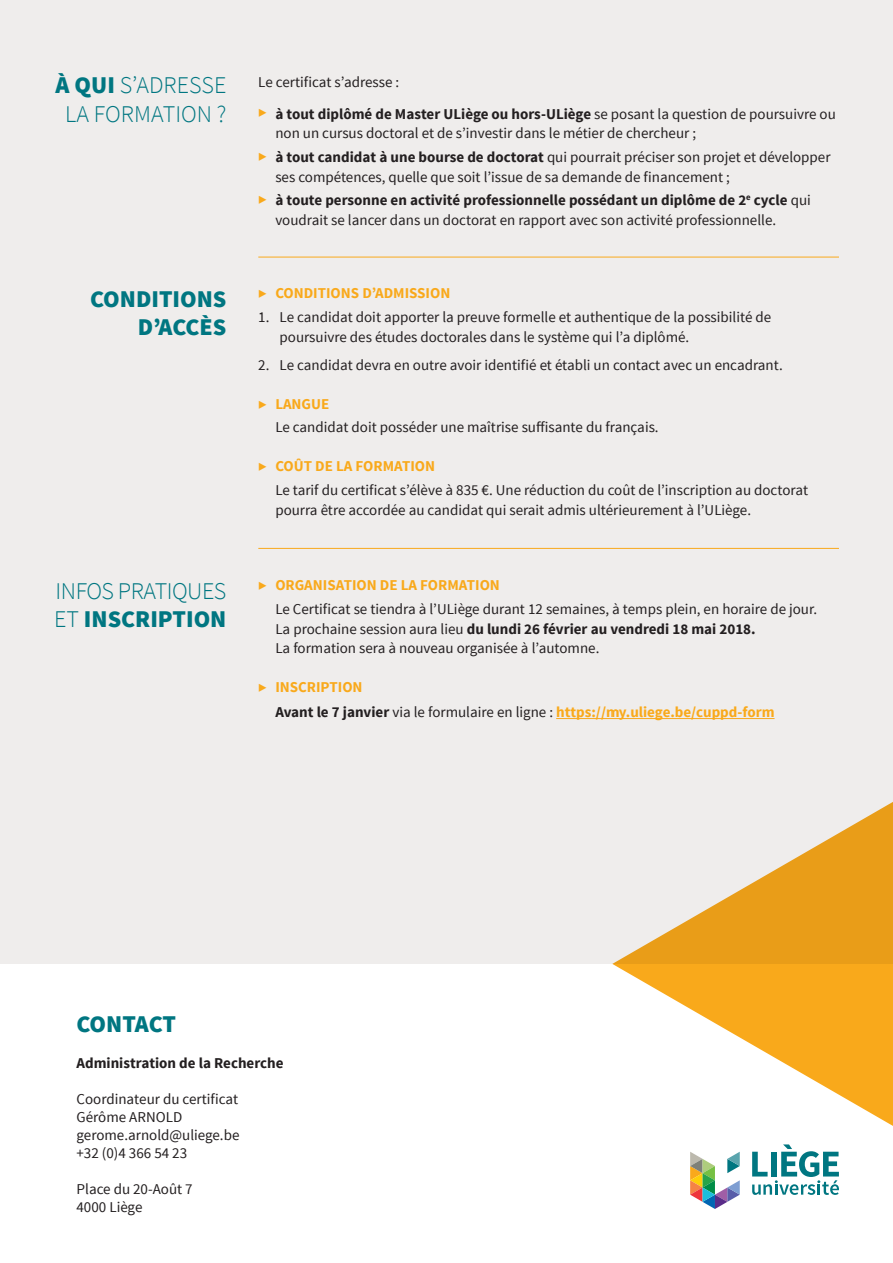
<style>
.page{position:relative;width:893px;height:1263px;background:#fff}
.page>*{position:absolute;margin:0;border:0;box-sizing:border-box;transform-origin:0 0}
.t1{font:300 24px/28.8px "Source Sans Pro";letter-spacing:-.01em;color:#007681}
.t2{font:900 24px/28.8px "Source Sans Pro";color:#007681;text-align:right}
.t3{font:15px/18px "Source Sans Pro";color:#231f20}
.t4{font:700 15px/23.7px "Source Sans Pro";color:#231f20}
.t5{font:700 15px/25.2px "Source Sans Pro";color:#f9a91b}
.s1{font-weight:900}
.s2{color:#f9a91b}
.s3{font-weight:700}
.s4{font-weight:400}
.s5{font-weight:400;color:#f9a91b}
.s6{font-weight:700;color:#f9a91b}
.s7{color:#231f20}
.s8{font-weight:400;color:#231f20}
</style>
<div class="page">
<div style="left:0;top:0;width:893px;height:964px;background:#efedec"></div>
<hr style="left:556px;top:718px;width:218px;height:1px;background:#f9a91b">
<svg style="left:612px;top:718px;width:281px;height:434px"></svg>
<hr style="left:258px;top:257px;width:581px;height:1px;background:#f9a91b">
<hr style="left:258px;top:548px;width:581px;height:1px;background:#f9a91b">
<svg style="left:690px;top:1152px;width:50px;height:57px"></svg>
<svg style="left:752px;top:1144px;width:87px;height:51px"></svg>
<h1 class="t1" style="left:56px;top:71px;width:172px;text-align:center"><span class="s1">À QUI</span> S’ADRESSE<br>LA FORMATION ?</h1>
<p class="t3" style="left:258px;top:66px;width:579px;line-height:32.2px">Le certificat s’adresse :<br><span class="s2">▶</span> <span class="s3">à tout diplômé de Master ULiège ou hors-ULiège</span> se posant la question de poursuivre ou</p>
<p class="t3" style="left:258px;top:122px;width:574px;line-height:23.7px;text-indent:17px">non un cursus doctoral et de s’investir dans le métier de chercheur ;<br><span class="s2">▶</span> <span class="s3">à tout candidat à une bourse de doctorat</span> qui pourrait préciser son projet et développer</p>
<p class="t4" style="left:258px;top:165px;width:554px;text-indent:17px"><span class="s4">ses compétences, quelle que soit l’issue de sa demande de financement ;<br></span><span class="s5">▶</span> à toute personne en activité professionnelle possédant un diplôme de 2<sup>e</sup> cycle <span class="s4">qui</span></p>
<p class="t3" style="left:275px;top:211px;width:502px">voudrait se lancer dans un doctorat en rapport avec son activité professionnelle.</p>
<h1 class="t2" style="left:90px;top:285px;width:138px">CONDITIONS<br>D’ACCÈS</h1>
<h1 class="t1" style="left:54px;top:576px;width:174px">INFOS PRATIQUES<br>ET <span class="s1">INSCRIPTION</span></h1>
<p class="t5" style="left:258px;top:281px;width:194px"><span class="s4">▶</span> CONDITIONS D’ADMISSION</p>
<p class="t3" style="left:280px;top:308px;width:493px;line-height:19.5px;text-indent:-21px">1. Le candidat doit apporter la preuve formelle et authentique de la possibilité de poursuivre des études doctorales dans le système qui l’a diplômé.</p>
<p class="t3" style="left:258px;top:356px;width:526px">2. Le candidat devra en outre avoir identifié et établi un contact avec un encadrant.</p>
<p class="t3" style="left:275px;top:392px;width:385px;line-height:23.7px;text-indent:-17px"><span class="s2">▶</span> <span class="s6">LANGUE<br></span>Le candidat doit posséder une maîtrise suffisante du français.</p>
<p class="t3" style="left:275px;top:455px;width:534px;line-height:23.7px;text-indent:-17px"><span class="s2">▶</span> <span class="s6">COÛT DE LA FORMATION<br></span>Le tarif du certificat s’élève à 835 €. Une réduction du coût de l’inscription au doctorat</p>
<p class="t3" style="left:275px;top:501px;width:477px">pourra être accordée au candidat qui serait admis ultérieurement à l’ULiège.</p>
<p class="t3" style="left:275px;top:574px;width:543px;line-height:23.7px;text-indent:-17px"><span class="s2">▶</span> <span class="s6">ORGANISATION DE LA FORMATION<br></span>Le Certificat se tiendra à l’ULiège durant 12 semaines, à temps plein, en horaire de jour.</p>
<p class="t3" style="left:275px;top:619px;width:482px;line-height:19.5px">La prochaine session aura lieu <span class="s3">du lundi 26 février au vendredi 18 mai 2018.<br></span>La formation sera à nouveau organisée à l’automne.</p>
<p class="t5" style="left:275px;top:675px;width:501px;text-indent:-17px"><span class="s4">▶</span> INSCRIPTION<br><span class="s7">Avant le 7 janvier</span> <span class="s8">via le formulaire en ligne :</span> https://my.uliege.be/cuppd-form</p>
<h1 class="t2" style="left:77px;top:1011px;width:101px">CONTACT</h1>
<p class="t4" style="left:77px;top:1052px;width:209px">Administration de la Recherche</p>
<p class="t3" style="left:77px;top:1091px;width:164px">Coordinateur du certificat<br>Gérôme ARNOLD gerome.arnold@uliege.be +32 (0)4 366 54 23</p>
<p class="t3" style="left:77px;top:1181px;width:118px">Place du 20-Août 7<br>4000 Liège</p>
</div>
